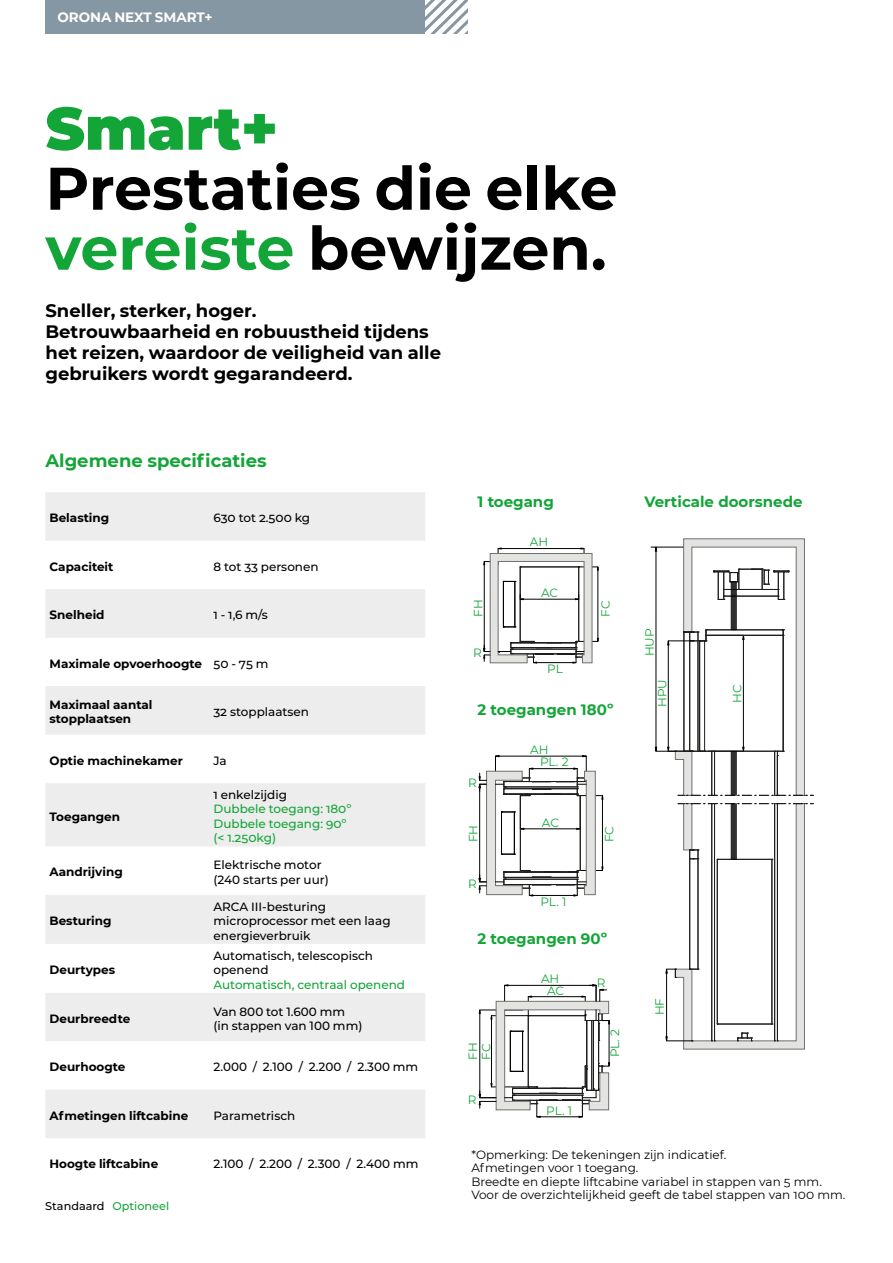
<style>
.page{position:relative;width:893px;height:1263px;background:#fff}
.page>*{position:absolute;margin:0;border:0;box-sizing:border-box;transform-origin:0 0}
.t1{font:700 60px/60px "Montserrat";color:#000}
.t2{font:900 60px "Montserrat";color:#13a538}
.t3{font:700 18px/21px "Montserrat";color:#000}
.t4{font:700 18px "Montserrat";color:#13a538}
.t5{font:700 15px "Montserrat";color:#13a538}
.t6{font:700 13.5px "Montserrat";color:#fff}
.t7{font:500 12px/14.4px "Montserrat";color:#000}
.t8{font:700 12px/14.4px "Montserrat";color:#000}
.t9{font:12px/13.5px "Montserrat";color:#000}
.t10{font:500 12px/14.4px "Montserrat";color:#13a538}
.t11{font:12px "Montserrat";letter-spacing:-.005em;color:#13a538}
.t12{font:500 11.25px "Montserrat";color:#000}
.s1{color:#13a538}
.s2{font-weight:500}
</style>
<div class="page">
<svg style="left:45px;top:492px;width:380px;height:646px;fill:#ededed"></svg>
<hr style="left:651px;top:547px;width:36px;height:1px;background:#000">
<svg style="left:665px;top:803px;width:149px;height:247px"></svg>
<svg style="left:655px;top:538px;width:159px;height:258px"></svg>
<hr style="left:735px;top:582px;width:1px;height:48px;background:#000">
<hr style="left:736px;top:582px;width:1px;height:48px;background:#000">
<hr style="left:734px;top:582px;width:1px;height:48px;background:#000">
<hr style="left:733px;top:582px;width:1px;height:48px;background:#000">
<hr style="left:731px;top:582px;width:1px;height:48px;background:#000">
<hr style="left:732px;top:582px;width:1px;height:48px;background:#000">
<hr style="left:736px;top:804px;width:1px;height:55px;background:#000">
<hr style="left:735px;top:804px;width:1px;height:55px;background:#000">
<hr style="left:734px;top:804px;width:1px;height:55px;background:#000">
<hr style="left:733px;top:804px;width:1px;height:55px;background:#000">
<hr style="left:732px;top:804px;width:1px;height:55px;background:#000">
<hr style="left:731px;top:804px;width:1px;height:55px;background:#000">
<hr style="left:736px;top:751px;width:1px;height:44px;background:#000">
<hr style="left:735px;top:751px;width:1px;height:44px;background:#000">
<hr style="left:734px;top:751px;width:1px;height:44px;background:#000">
<hr style="left:733px;top:751px;width:1px;height:44px;background:#000">
<hr style="left:731px;top:751px;width:1px;height:44px;background:#000">
<hr style="left:732px;top:751px;width:1px;height:44px;background:#000">
<svg style="left:425px;top:0;width:43px;height:34px"></svg>
<div style="left:45px;top:0;width:380px;height:34px;background:#8597a3"></div>
<svg style="left:483px;top:547px;width:116px;height:116px"></svg>
<svg style="left:479px;top:755px;width:124px;height:141px"></svg>
<svg style="left:479px;top:984px;width:131px;height:134px"></svg>
<p class="t6" style="left:57px;top:8px;width:157px">ORONA NEXT SMART+</p>
<h1 class="t2" style="left:45px;top:83px;width:234px">Smart+</h1>
<h1 class="t1" style="left:45px;top:155px;width:573px">Prestaties die elke <span class="s1">vereiste</span> bewijzen.</h1>
<h2 class="t3" style="left:45px;top:299px;width:397px">Sneller, sterker, hoger.<br>Betrouwbaarheid en robuustheid tijdens het reizen, waardoor de veiligheid van alle gebruikers wordt gegarandeerd.</h2>
<h2 class="t4" style="left:45px;top:447px;width:223px">Algemene specificaties</h2>
<p class="t8" style="left:50px;top:510px;width:61px">Belasting</p>
<p class="t7" style="left:213px;top:510px;width:98px">630 tot 2.500 kg</p>
<p class="t8" style="left:50px;top:559px;width:65px">Capaciteit</p>
<p class="t7" style="left:213px;top:559px;width:107px">8 tot 33 personen</p>
<p class="t8" style="left:50px;top:607px;width:57px">Snelheid</p>
<p class="t7" style="left:213px;top:607px;width:56px">1 - 1,6 m/s</p>
<p class="t8" style="left:50px;top:656px;width:220px">Maximale opvoerhoogte <span class="s2">50 - 75 m</span></p>
<p class="t8" style="left:50px;top:697px;width:105px">Maximaal aantal stopplaatsen</p>
<p class="t7" style="left:213px;top:704px;width:97px">32 stopplaatsen</p>
<p class="t8" style="left:50px;top:753px;width:135px">Optie machinekamer</p>
<p class="t7" style="left:213px;top:753px;width:15px">Ja</p>
<p class="t8" style="left:50px;top:808px;width:72px">Toegangen</p>
<p class="t7" style="left:213px;top:787px;width:75px">1 enkelzijdig</p>
<p class="t10" style="left:213px;top:801px;width:139px">Dubbele toegang: 180º<br>Dubbele toegang: 90º (&lt; 1.250kg)</p>
<p class="t8" style="left:50px;top:864px;width:75px">Aandrijving</p>
<p class="t7" style="left:213px;top:857px;width:117px">Elektrische motor (240 starts per uur)</p>
<p class="t8" style="left:50px;top:913px;width:64px">Besturing</p>
<p class="t7" style="left:213px;top:899px;width:179px">ARCA III-besturing microprocessor met een laag energieverbruik</p>
<p class="t8" style="left:50px;top:962px;width:67px">Deurtypes</p>
<p class="t7" style="left:213px;top:948px;width:161px">Automatisch, telescopisch openend</p>
<p class="t10" style="left:213px;top:976px;width:193px">Automatisch, centraal openend</p>
<p class="t5" style="left:477px;top:491px;width:78px">1 toegang</p>
<p class="t11" style="left:530px;top:534px;width:20px">AH</p>
<p class="t11" style="left:541px;top:584px;width:19px">AC</p>
<p class="t11" style="left:470px;top:616px;width:19px;rotate:-90deg">FH</p>
<p class="t11" style="left:597px;top:616px;width:18px;rotate:-90deg">FC</p>
<p class="t11" style="left:473px;top:645px;width:10px">R</p>
<p class="t11" style="left:547px;top:661px;width:17px">PL</p>
<p class="t5" style="left:477px;top:699px;width:137px">2 toegangen 180º</p>
<p class="t11" style="left:530px;top:741px;width:20px">AH</p>
<p class="t11" style="left:468px;top:774px;width:10px">R</p>
<p class="t11" style="left:540px;top:754px;width:30px">PL. 2</p>
<p class="t11" style="left:542px;top:815px;width:19px">AC</p>
<p class="t11" style="left:465px;top:842px;width:19px;rotate:-90deg">FH</p>
<p class="t11" style="left:601px;top:842px;width:18px;rotate:-90deg">FC</p>
<p class="t11" style="left:468px;top:875px;width:10px">R</p>
<p class="t11" style="left:540px;top:893px;width:27px">PL. 1</p>
<p class="t5" style="left:477px;top:928px;width:131px">2 toegangen 90º</p>
<p class="t11" style="left:541px;top:970px;width:20px">AH</p>
<p class="t11" style="left:547px;top:983px;width:19px">AC</p>
<p class="t11" style="left:597px;top:974px;width:10px">R</p>
<p class="t5" style="left:644px;top:491px;width:160px">Verticale doorsnede</p>
<p class="t11" style="left:641px;top:656px;width:29px;rotate:-90deg">HUP</p>
<p class="t11" style="left:654px;top:707px;width:29px;rotate:-90deg">HPU</p>
<p class="t11" style="left:729px;top:702px;width:20px;rotate:-90deg">HC</p>
<p class="t11" style="left:651px;top:1015px;width:19px;rotate:-90deg">HF</p>
<p class="t8" style="left:50px;top:1011px;width:82px">Deurbreedte</p>
<p class="t7" style="left:213px;top:1004px;width:150px">Van 800 tot 1.600 mm (in stappen van 100 mm)</p>
<p class="t8" style="left:50px;top:1059px;width:77px">Deurhoogte</p>
<p class="t7" style="left:213px;top:1059px;width:206px">2.000 / 2.100 / 2.200 / 2.300 mm</p>
<p class="t8" style="left:50px;top:1108px;width:140px">Afmetingen liftcabine</p>
<p class="t7" style="left:213px;top:1108px;width:83px">Parametrisch</p>
<p class="t8" style="left:50px;top:1156px;width:110px">Hoogte liftcabine</p>
<p class="t7" style="left:213px;top:1156px;width:206px">2.100 / 2.200 / 2.300 / 2.400 mm</p>
<p class="t9" style="left:471px;top:1147px;width:375px">*Opmerking: De tekeningen zijn indicatief.<br>Afmetingen voor 1 toegang.<br>Breedte en diepte liftcabine variabel in stappen van 5 mm.<br>Voor de overzichtelijkheid geeft de tabel stappen van 100 mm.</p>
<p class="t11" style="left:607px;top:1057px;width:30px;rotate:-90deg">PL. 2</p>
<p class="t11" style="left:465px;top:1060px;width:19px;rotate:-90deg">FH</p>
<p class="t11" style="left:478px;top:1060px;width:18px;rotate:-90deg">FC</p>
<p class="t11" style="left:468px;top:1091px;width:10px">R</p>
<p class="t11" style="left:546px;top:1102px;width:27px">PL. 1</p>
<p class="t12" style="left:45px;top:1198px;width:125px">Standaard <span class="s1">Optioneel</span></p>
</div>
